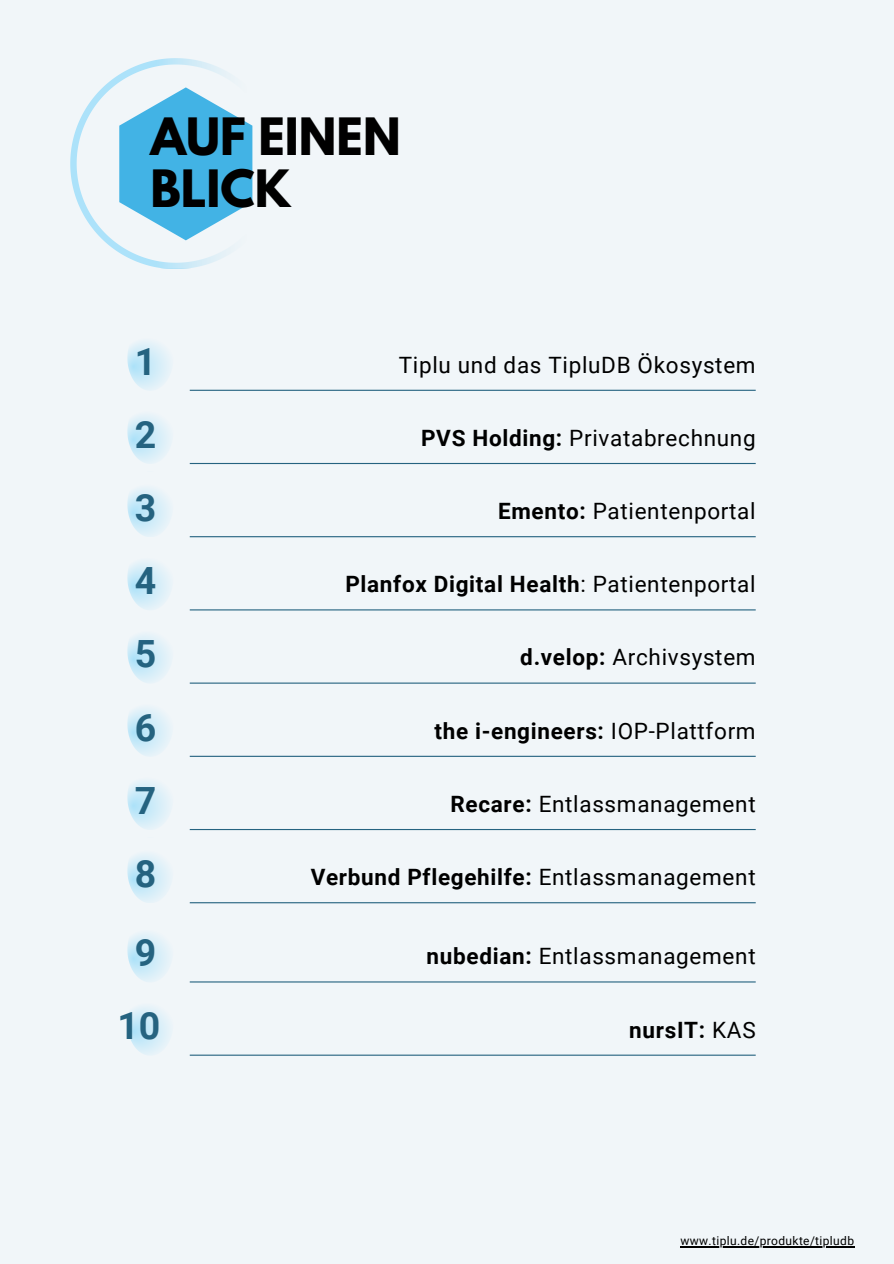
<style>
.page{position:relative;width:894px;height:1264px;background:#fff}
.page>*{position:absolute;margin:0;border:0;box-sizing:border-box;transform-origin:0 0}
.t1{font:700 45.6px/52.8px "League Spartan";color:#000}
.t2{font:700 37.5px "Roboto";color:#256380}
.t3{font:22.5px "Roboto";letter-spacing:.03em;color:#000}
.t4{font:700 22.5px "Roboto";letter-spacing:.03em;color:#000}
.t5{font:12px "Roboto";letter-spacing:.03em;color:#000}
.s1{font-weight:700}
.s2{font-weight:400}
</style>
<div class="page">
<div style="left:0;top:0;width:893px;height:1263px;background:#f1f6f9"></div>
<svg style="left:127px;top:342px;width:42px;height:48px"></svg>
<svg style="left:127px;top:415px;width:42px;height:48px"></svg>
<svg style="left:127px;top:488px;width:42px;height:49px"></svg>
<svg style="left:127px;top:562px;width:42px;height:48px"></svg>
<svg style="left:127px;top:635px;width:42px;height:48px"></svg>
<svg style="left:127px;top:708px;width:42px;height:48px"></svg>
<svg style="left:127px;top:781px;width:42px;height:48px"></svg>
<svg style="left:127px;top:854px;width:42px;height:48px"></svg>
<hr style="left:190px;top:390px;width:565px;height:1px;background:#256380">
<hr style="left:190px;top:463px;width:565px;height:1px;background:#256380">
<hr style="left:190px;top:536px;width:565px;height:1px;background:#256380">
<hr style="left:190px;top:609px;width:565px;height:1px;background:#256380">
<hr style="left:190px;top:682px;width:565px;height:1px;background:#256380">
<hr style="left:190px;top:755px;width:565px;height:2px;background:#256380">
<hr style="left:190px;top:829px;width:565px;height:1px;background:#256380">
<hr style="left:190px;top:902px;width:565px;height:1px;background:#256380">
<svg style="left:70px;top:58px;width:183px;height:210px"></svg>
<svg style="left:127px;top:934px;width:42px;height:48px"></svg>
<svg style="left:127px;top:1007px;width:42px;height:48px"></svg>
<hr style="left:190px;top:981px;width:565px;height:1px;background:#256380">
<hr style="left:190px;top:1054px;width:565px;height:1px;background:#256380">
<hr style="left:680px;top:1246px;width:174px;height:1px;background:#000">
<p class="t1" style="left:150px;top:115px;width:252px">AUF EINEN<br>BLICK</p>
<p class="t2" style="left:135px;top:340px;width:23px">1</p>
<p class="t2" style="left:135px;top:413px;width:23px">2</p>
<h1 class="t2" style="left:135px;top:486px;width:23px">3</h1>
<p class="t2" style="left:135px;top:559px;width:23px">4</p>
<p class="t2" style="left:135px;top:632px;width:23px">5</p>
<p class="t2" style="left:135px;top:706px;width:23px">6</p>
<p class="t2" style="left:135px;top:779px;width:23px">7</p>
<p class="t2" style="left:135px;top:852px;width:23px">8</p>
<p class="t2" style="left:135px;top:931px;width:23px">9</p>
<p class="t2" style="left:117px;top:1004px;width:44px">10</p>
<p class="t3" style="left:398px;top:352px;width:358px">Tiplu und das TipluDB Ökosystem</p>
<p class="t3" style="left:421px;top:425px;width:336px"><span class="s1">PVS Holding:</span> Privatabrechnung</p>
<p class="t3" style="left:498px;top:498px;width:259px"><span class="s1">Emento:</span> Patientenportal</p>
<p class="t4" style="left:345px;top:571px;width:411px">Planfox Digital Health<span class="s2">: Patientenportal</span></p>
<p class="t3" style="left:520px;top:644px;width:237px"><span class="s1">d.velop:</span> Archivsystem</p>
<p class="t4" style="left:434px;top:717px;width:322px">the i-engineers: <span class="s2">IOP-Plattform</span></p>
<p class="t3" style="left:450px;top:791px;width:306px"><span class="s1">Recare:</span> Entlassmanagement</p>
<p class="t4" style="left:310px;top:864px;width:446px">Verbund Pflegehilfe: <span class="s2">Entlassmanagement</span></p>
<p class="t3" style="left:426px;top:943px;width:330px"><span class="s1">nubedian:</span> Entlassmanagement</p>
<p class="t4" style="left:629px;top:1016px;width:128px">nursIT: <span class="s2">KAS</span></p>
<p class="t5" style="left:680px;top:1233px;width:175px">www.tiplu.de/produkte/tipludb</p>
</div>
